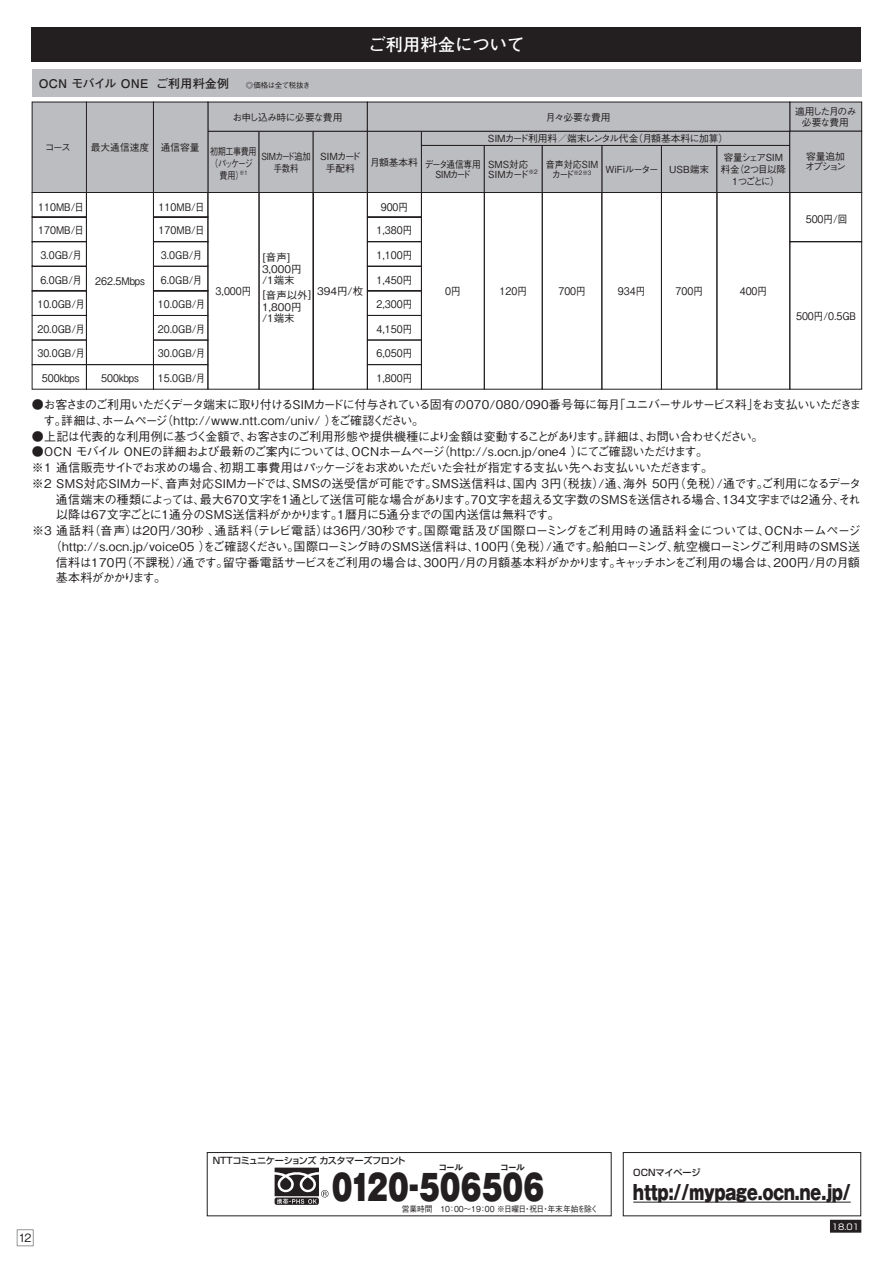
<style>
.page{position:relative;width:893px;height:1263px;background:#fff}
.page>*{position:absolute;margin:0;border:0;box-sizing:border-box;transform-origin:0 0}
.t1{font:34.2px "Gothic MB101 Pro Ultra 90 pv RKSJ H";letter-spacing:.005em;color:#231f20;scale:.8 1}
.t2{font:19.5px "Gothic MB101 Pro Ultra 90 pv RKSJ H";letter-spacing:.005em;color:#231f20;scale:.8 1}
.t3{font:700 17.4px "Futo Go B101 Pro";color:#fff}
.t4{font:12px "Gothic BBB Pro Medium 90 pv RKSJ H";letter-spacing:-.03em;color:#231f20}
.t5{font:12px "Gothic BBB Pro Medium 90 pv RKSJ H";letter-spacing:.015em;color:#231f20}
.t6{font:12px/15.8px "Gothic BBB Pro Medium 90 pv RKSJ H";letter-spacing:-.06em;color:#231f20}
.t7{font:12px "Gothic BBB Pro Medium 90 pv RKSJ H";letter-spacing:.02em;color:#231f20}
.t8{font:12px "Futo Go B101 Pro Bold 90 pv RKSJ H";letter-spacing:.02em;color:#231f20}
.t9{font:12px "Gothic BBB Pro Medium 90 pv RKSJ H";letter-spacing:-.09em;color:#231f20}
.t10{font:500 11.4px "Gothic BBB Pro";color:#231f20}
.t11{font:10.5px "Gothic BBB Pro Medium 90 pv RKSJ H";color:#231f20;scale:.9 1}
.t12{font:10.5px/12.3px "Gothic BBB Pro Medium 90 pv RKSJ H";color:#231f20}
.t13{font:9.75px/12px "Gothic BBB Pro Medium 90 pv RKSJ H";letter-spacing:-.04em;color:#231f20;text-align:center}
.t14{font:9.75px/12px "Gothic BBB Pro Medium 90 pv RKSJ H";color:#231f20;text-align:center}
.t15{font:9.75px/12px "Gothic BBB Pro Medium 90 pv RKSJ H";letter-spacing:-.04em;color:#231f20;text-align:center;scale:.83 1}
.t16{font:9.75px/10.2px "Gothic BBB Pro Medium 90 pv RKSJ H";letter-spacing:-.125em;color:#231f20;text-align:center;scale:.89 1}
.t17{font:9.75px/10.5px "Gothic BBB Pro Medium 90 pv RKSJ H";letter-spacing:-.085em;color:#231f20;text-align:center}
.t18{font:9.75px/12px "Gothic BBB Pro Medium 90 pv RKSJ H";letter-spacing:-.04em;color:#231f20;text-align:center;scale:.85 1}
.t19{font:9.75px/10.5px "Gothic BBB Pro Medium 90 pv RKSJ H";letter-spacing:-.14em;color:#231f20}
.t20{font:9.75px "Gothic BBB Pro Medium 90 pv RKSJ H";color:#231f20;scale:.92 1}
.t21{font:9.45px "Midashi Go Pro MB31 90 pv RKSJ H";letter-spacing:-.15em;color:#231f20}
.t22{font:9.15px "Shin Go Pro Medium 90 pv RKSJ H";letter-spacing:-.035em;color:#231f20}
.t23{font:9.15px "Shin Go Pro Medium 90 pv RKSJ H";color:#231f20}
.t24{font:8.25px "Gothic BBB Pro Medium 90 pv RKSJ H";color:#231f20;scale:.94 1}
.t25{font:8.25px "Shin Go Pro";color:#fff}
.t26{font:6px "Gothic BBB Pro Medium 90 pv RKSJ H";color:#231f20;scale:.92 1}
.t27{font:6px "Gothic BBB Pro Medium 90 pv RKSJ H";color:#231f20;scale:.83 1}
.t28{font:6px "Gothic BBB Pro Medium 90 pv RKSJ H";color:#231f20}
.s1{font-family:"Gothic BBB Pro Medium 90 pv RKSJ H";font-size:7.5px}
.s2{font-size:9.75px}
</style>
<div class="page">
<div style="left:830px;top:1220px;width:31px;height:12px;background:#231f20"></div>
<div style="left:17px;top:1229px;width:17px;height:17px;border:1px solid #939598"></div>
<div style="left:207px;top:1152px;width:405px;height:64px;border:1px solid #231f20"></div>
<div style="left:275px;top:1197px;width:44px;height:8px;background:#3c3839;border-radius:2px"></div>
<svg style="left:275px;top:1167px;width:53px;height:37px"></svg>
<div style="left:623px;top:1152px;width:238px;height:64px;border:1px solid #231f20"></div>
<hr style="left:633px;top:1201px;width:218px;height:1px;background:#231f20">
<div style="left:32px;top:70px;width:829px;height:27px;background:#bcbdc0"></div>
<svg style="left:32px;top:102px;width:830px;height:288px"></svg>
<div style="left:32px;top:28px;width:829px;height:34px;background:#231f20"></div>
<h3 class="t3" style="left:368px;top:31px;width:157px">ご利用料金について</h3>
<p class="t8" style="left:39px;top:74px;width:273px">OCN モバイル ONE ご利用料金例 　<span class="s1">◎価格は全て税抜き</span></p>
<p class="t13" style="left:232px;top:110px;width:111px">お申し込み時に必要な費用</p>
<p class="t13" style="left:488px;top:106px;width:242px;line-height:21px;text-align:left;text-indent:58px">月々必要な費用<br>SIMカード利用料／端末レンタル代金（月額基本料に加算）</p>
<p class="t14" style="left:91px;top:140px;width:110px">最大通信速度 通信容量</p>
<p class="t13" style="left:45px;top:140px;width:28px">コース</p>
<p class="t15" style="left:210px;top:144px;width:58px">初期工事費用（パッケージ費用）</p>
<p class="t18" style="left:261px;top:149px;width:59px">SIMカード追加手数料</p>
<p class="t14" style="left:320px;top:149px;width:42px">SIMカード手配料</p>
<p class="t14" style="left:488px;top:158px;width:42px;line-height:10.5px;text-align:left">SMS対応<br>SIMカード</p>
<p class="t28" style="left:528px;top:167px;width:11px">※2</p>
<p class="t13" style="left:721px;top:150px;width:67px">容量シェアSIM料金（2つ目以降<br>1つごとに）</p>
<p class="t13" style="left:370px;top:155px;width:49px">月額基本料</p>
<p class="t11" style="left:381px;top:198px;width:32px">900円</p>
<p class="t11" style="left:377px;top:222px;width:41px">1,380円</p>
<p class="t11" style="left:377px;top:247px;width:41px">1,100円</p>
<p class="t11" style="left:377px;top:296px;width:41px">2,300円</p>
<p class="t16" style="left:425px;top:158px;width:64px">データ通信専用<br>SIMカード</p>
<p class="t20" style="left:546px;top:156px;width:58px">音声対応SIM</p>
<p class="t26" style="left:552px;top:168px;width:44px"><span class="s2">カード</span>※2※3</p>
<p class="t13" style="left:669px;top:162px;width:42px">USB端末</p>
<p class="t13" style="left:605px;top:162px;width:55px">WiFiルーター</p>
<p class="t27" style="left:239px;top:168px;width:11px">※1</p>
<p class="t11" style="left:38px;top:198px;width:53px">110MB/日</p>
<p class="t11" style="left:38px;top:222px;width:53px">170MB/日</p>
<p class="t11" style="left:40px;top:247px;width:48px">3.0GB/月</p>
<p class="t11" style="left:159px;top:198px;width:53px">110MB/日</p>
<p class="t11" style="left:159px;top:222px;width:53px">170MB/日</p>
<p class="t11" style="left:161px;top:247px;width:48px">3.0GB/月</p>
<p class="t12" style="left:262px;top:250px;width:41px">[音声]<br>3,000円</p>
<p class="t12" style="left:262px;top:272px;width:51px;line-height:14.2px">/1端末<br>[音声以外]</p>
<p class="t12" style="left:262px;top:300px;width:45px;line-height:11.1px">1,800円/1端末　</p>
<p class="t11" style="left:40px;top:271px;width:48px">6.0GB/月</p>
<p class="t11" style="left:161px;top:271px;width:48px">6.0GB/月</p>
<p class="t11" style="left:377px;top:271px;width:41px">1,450円</p>
<p class="t11" style="left:95px;top:272px;width:57px">262.5Mbps</p>
<p class="t11" style="left:216px;top:283px;width:41px">3,000円</p>
<p class="t12" style="left:317px;top:284px;width:48px">394円/枚</p>
<p class="t11" style="left:445px;top:283px;width:19px">0円</p>
<p class="t11" style="left:500px;top:283px;width:32px">120円</p>
<p class="t11" style="left:558px;top:283px;width:32px">700円</p>
<p class="t11" style="left:618px;top:283px;width:32px">934円</p>
<p class="t11" style="left:675px;top:283px;width:32px">700円</p>
<p class="t11" style="left:740px;top:283px;width:32px">400円</p>
<p class="t11" style="left:37px;top:296px;width:54px">10.0GB/月</p>
<p class="t11" style="left:158px;top:296px;width:54px">10.0GB/月</p>
<p class="t11" style="left:37px;top:320px;width:54px">20.0GB/月</p>
<p class="t11" style="left:158px;top:320px;width:54px">20.0GB/月</p>
<p class="t11" style="left:377px;top:320px;width:41px">4,150円</p>
<p class="t11" style="left:37px;top:345px;width:54px">30.0GB/月</p>
<p class="t11" style="left:158px;top:345px;width:54px">30.0GB/月</p>
<p class="t11" style="left:377px;top:345px;width:41px">6,050円</p>
<p class="t11" style="left:42px;top:369px;width:44px">500kbps</p>
<p class="t11" style="left:101px;top:369px;width:44px">500kbps</p>
<p class="t11" style="left:158px;top:369px;width:54px">15.0GB/月</p>
<p class="t11" style="left:377px;top:369px;width:41px">1,800円</p>
<p class="t17" style="left:795px;top:105px;width:63px">適用した月のみ必要な費用</p>
<p class="t19" style="left:805px;top:150px;width:42px">容量追加オプション</p>
<p class="t11" style="left:806px;top:211px;width:48px">500円/回</p>
<p class="t11" style="left:796px;top:307px;width:68px">500円/0.5GB</p>
<p class="t6" style="left:43px;top:395px;width:820px;text-indent:-11px">●お客さまのご利用いただくデータ端末に取り付けるSIMカードに付与されている固有の070/080/090番号毎に毎月「ユニバーサルサービス料」をお支払いいただきます。詳細は、ホームページ（http://www.ntt.com/univ/ ）をご確認ください。</p>
<p class="t4" style="left:32px;top:426px;width:733px">●上記は代表的な利用例に基づく金額で、お客さまのご利用形態や提供機種により金額は変動することがあります。詳細は、お問い合わせください。</p>
<p class="t4" style="left:32px;top:442px;width:678px">●OCN モバイル ONEの詳細および最新のご案内については、OCNホームページ（http://s.ocn.jp/one4 ）にてご確認いただけます。</p>
<p class="t4" style="left:32px;top:458px;width:683px">※1 通信販売サイトでお求めの場合、初期工事費用はパッケージをお求めいただいた会社が指定する支払い先へお支払いいただきます。</p>
<p class="t7" style="left:32px;top:474px;width:831px">※2 SMS対応SIMカード、音声対応SIMカードでは、SMSの送受信が可能です。SMS送信料は、国内 3円（税抜）/通、海外 50円（免税）/通です。ご利用になるデータ</p>
<p class="t4" style="left:56px;top:489px;width:806px">通信端末の種類によっては、最大670文字を１通として送信可能な場合があります。70文字を超える文字数のSMSを送信される場合、134文字までは2通分、それ</p>
<p class="t4" style="left:56px;top:505px;width:505px">以降は67文字ごとに1通分のSMS送信料がかかります。1暦月に5通分までの国内送信は無料です。</p>
<p class="t5" style="left:32px;top:521px;width:830px">※3 通話料（音声）は20円/30秒 、通話料（テレビ電話）は36円/30秒です。国際電話及び国際ローミングをご利用時の通話料金については、OCNホームページ</p>
<p class="t5" style="left:50px;top:537px;width:812px">（http://s.ocn.jp/voice05 ）をご確認ください。国際ローミング時のSMS送信料は、100円（免税）/通です。船舶ローミング、航空機ローミングご利用時のSMS送</p>
<p class="t4" style="left:56px;top:552px;width:805px">信料は170円（不課税）/通です。留守番電話サービスをご利用の場合は、300円/月の月額基本料がかかります。キャッチホンをご利用の場合は、200円/月の月額</p>
<p class="t9" style="left:56px;top:568px;width:112px">基本料がかかります。</p>
<p class="t10" style="left:19px;top:1228px;width:14px">12</p>
<p class="t22" style="left:213px;top:1153px;width:194px">NTTコミュニケーションズ カスタマーズフロント</p>
<h1 class="t1" style="left:332px;top:1159px;width:267px">0120-506506</h1>
<p class="t24" style="left:402px;top:1202px;width:211px">営業時間　10：00～19：00 ※日曜日・祝日・年末年始を除く</p>
<p class="t21" style="left:438px;top:1159px;width:89px">コール　　　　コール</p>
<p class="t23" style="left:633px;top:1165px;width:69px">OCNマイページ</p>
<h2 class="t2" style="left:633px;top:1176px;width:273px">http://mypage.ocn.ne.jp/</h2>
<p class="t25" style="left:832px;top:1219px;width:29px">18.01</p>
</div>
